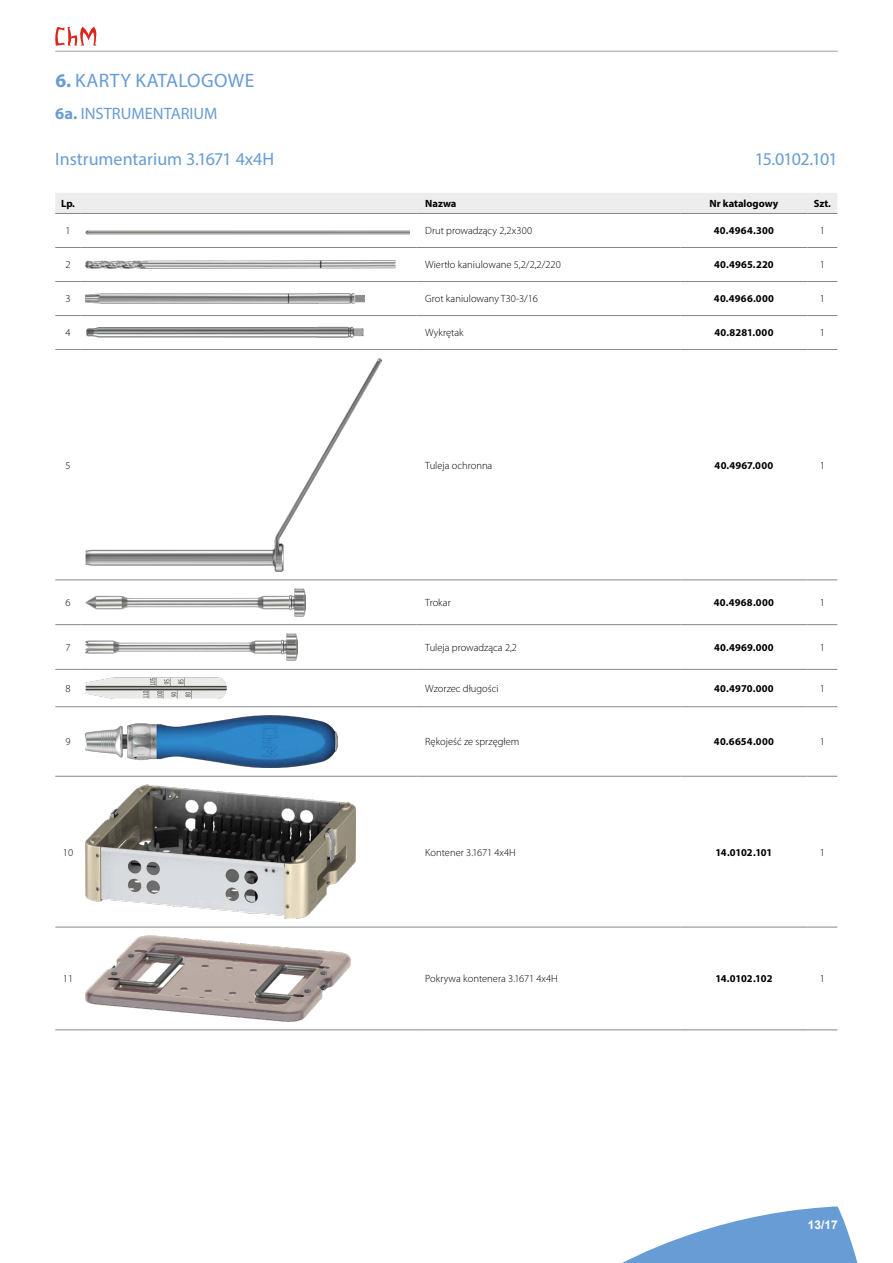
<style>
.page{position:relative;width:893px;height:1263px;background:#fff}
.page>*{position:absolute;margin:0;border:0;box-sizing:border-box;transform-origin:0 0}
.t1{font:19.5px "Myriad Pro";letter-spacing:.02em;color:#689cd4}
.t2{font:18px "Myriad Pro";color:#689cd4}
.t3{font:18px "Myriad Pro";letter-spacing:-.055em;color:#689cd4}
.t4{font:16.5px "Myriad Pro";color:#689cd4}
.t5{font:700 12px "Arial";color:#fff}
.t6{font:300 10.5px "Myriad Pro";color:#000}
.t7{font:700 10.5px "Myriad Pro";letter-spacing:.01em;color:#000}
.t8{font:700 10.5px "Myriad Pro";letter-spacing:-.02em;color:#000}
.s1{font-weight:700}
</style>
<div class="page">
<svg style="left:622px;top:1206px;width:236px;height:57px"></svg>
<svg style="left:55px;top:27px;width:41px;height:19px"></svg>
<hr style="left:55px;top:51px;width:783px;height:1px;background:#9d9d9c">
<div style="left:55px;top:193px;width:782px;height:21px;background:#ededed"></div>
<hr style="left:81px;top:213px;width:336px;height:1px;background:#878787">
<hr style="left:417px;top:213px;width:263px;height:1px;background:#878787">
<hr style="left:680px;top:213px;width:127px;height:1px;background:#878787">
<hr style="left:807px;top:213px;width:30px;height:1px;background:#878787">
<svg style="left:55px;top:247px;width:26px;height:1px"></svg>
<hr style="left:81px;top:247px;width:336px;height:1px;background:#878787">
<hr style="left:417px;top:247px;width:263px;height:1px;background:#878787">
<hr style="left:680px;top:247px;width:127px;height:1px;background:#878787">
<hr style="left:807px;top:247px;width:30px;height:1px;background:#878787">
<svg style="left:55px;top:281px;width:26px;height:1px"></svg>
<hr style="left:81px;top:281px;width:336px;height:1px;background:#878787">
<hr style="left:417px;top:281px;width:263px;height:1px;background:#878787">
<hr style="left:680px;top:281px;width:127px;height:1px;background:#878787">
<hr style="left:807px;top:281px;width:30px;height:1px;background:#878787">
<svg style="left:55px;top:315px;width:26px;height:1px"></svg>
<hr style="left:81px;top:315px;width:336px;height:1px;background:#878787">
<hr style="left:417px;top:315px;width:263px;height:1px;background:#878787">
<hr style="left:680px;top:315px;width:127px;height:1px;background:#878787">
<hr style="left:807px;top:315px;width:30px;height:1px;background:#878787">
<svg style="left:55px;top:349px;width:26px;height:1px"></svg>
<hr style="left:81px;top:349px;width:336px;height:1px;background:#878787">
<hr style="left:417px;top:349px;width:263px;height:1px;background:#878787">
<hr style="left:680px;top:349px;width:127px;height:1px;background:#878787">
<hr style="left:807px;top:349px;width:30px;height:1px;background:#878787">
<svg style="left:55px;top:579px;width:26px;height:1px"></svg>
<hr style="left:81px;top:579px;width:336px;height:1px;background:#878787">
<hr style="left:417px;top:579px;width:263px;height:1px;background:#878787">
<hr style="left:680px;top:579px;width:127px;height:1px;background:#878787">
<hr style="left:807px;top:579px;width:30px;height:1px;background:#878787">
<svg style="left:55px;top:624px;width:26px;height:1px"></svg>
<hr style="left:81px;top:624px;width:336px;height:1px;background:#878787">
<hr style="left:417px;top:624px;width:263px;height:1px;background:#878787">
<hr style="left:680px;top:624px;width:127px;height:1px;background:#878787">
<hr style="left:807px;top:624px;width:30px;height:1px;background:#878787">
<svg style="left:55px;top:669px;width:26px;height:1px"></svg>
<hr style="left:81px;top:669px;width:336px;height:1px;background:#878787">
<hr style="left:417px;top:669px;width:263px;height:1px;background:#878787">
<hr style="left:680px;top:669px;width:127px;height:1px;background:#878787">
<hr style="left:807px;top:669px;width:30px;height:1px;background:#878787">
<svg style="left:55px;top:706px;width:26px;height:1px"></svg>
<hr style="left:81px;top:706px;width:336px;height:1px;background:#878787">
<hr style="left:417px;top:706px;width:263px;height:1px;background:#878787">
<hr style="left:680px;top:706px;width:127px;height:1px;background:#878787">
<hr style="left:807px;top:706px;width:30px;height:1px;background:#878787">
<svg style="left:55px;top:776px;width:26px;height:1px"></svg>
<hr style="left:81px;top:776px;width:336px;height:1px;background:#878787">
<hr style="left:417px;top:776px;width:263px;height:1px;background:#878787">
<hr style="left:680px;top:776px;width:127px;height:1px;background:#878787">
<hr style="left:807px;top:776px;width:30px;height:1px;background:#878787">
<svg style="left:55px;top:927px;width:26px;height:1px"></svg>
<hr style="left:81px;top:927px;width:336px;height:1px;background:#878787">
<hr style="left:417px;top:927px;width:263px;height:1px;background:#878787">
<hr style="left:680px;top:927px;width:127px;height:1px;background:#878787">
<hr style="left:807px;top:927px;width:30px;height:1px;background:#878787">
<svg style="left:55px;top:1029px;width:26px;height:1px"></svg>
<hr style="left:81px;top:1029px;width:336px;height:1px;background:#878787">
<hr style="left:417px;top:1029px;width:263px;height:1px;background:#878787">
<hr style="left:680px;top:1029px;width:127px;height:1px;background:#878787">
<hr style="left:807px;top:1029px;width:30px;height:1px;background:#878787">
<img style="left:85px;top:231px;width:324px;height:3px">
<img style="left:85px;top:260px;width:311px;height:9px">
<img style="left:85px;top:294px;width:279px;height:9px">
<img style="left:86px;top:327px;width:278px;height:11px">
<img style="left:85px;top:358px;width:296px;height:213px">
<img style="left:85px;top:588px;width:220px;height:28px">
<img style="left:85px;top:633px;width:212px;height:28px">
<img style="left:85px;top:678px;width:142px;height:20px">
<img style="left:85px;top:715px;width:252px;height:53px">
<img style="left:85px;top:785px;width:270px;height:133px">
<img style="left:85px;top:935px;width:266px;height:86px">
<h1 class="t1" style="left:55px;top:68px;width:200px"><span class="s1">6.</span> KARTY KATALOGOWE</h1>
<h3 class="t4" style="left:55px;top:104px;width:164px"><span class="s1">6a.</span> INSTRUMENTARIUM</h3>
<h2 class="t2" style="left:55px;top:148px;width:220px">Instrumentarium 3.1671 4x4H</h2>
<h2 class="t3" style="left:755px;top:148px;width:84px">15.0102.101</h2>
<p class="t7" style="left:61px;top:197px;width:16px">Lp.</p>
<p class="t7" style="left:425px;top:197px;width:33px">Nazwa</p>
<p class="t7" style="left:710px;top:197px;width:70px">Nr katalogowy</p>
<p class="t7" style="left:814px;top:197px;width:19px">Szt.</p>
<p class="t6" style="left:65px;top:225px;width:7px">1</p>
<p class="t6" style="left:425px;top:225px;width:108px">Drut prowadzący 2,2x300</p>
<p class="t7" style="left:714px;top:224px;width:62px">40.4964.300</p>
<p class="t6" style="left:820px;top:225px;width:7px">1</p>
<p class="t6" style="left:65px;top:259px;width:7px">2</p>
<p class="t6" style="left:425px;top:259px;width:137px">Wiertło kaniulowane 5,2/2,2/220</p>
<p class="t7" style="left:714px;top:258px;width:61px">40.4965.220</p>
<p class="t6" style="left:820px;top:259px;width:7px">1</p>
<p class="t6" style="left:65px;top:293px;width:7px">3</p>
<p class="t6" style="left:425px;top:293px;width:114px">Grot kaniulowany T30-3/16</p>
<p class="t7" style="left:714px;top:292px;width:62px">40.4966.000</p>
<p class="t6" style="left:820px;top:293px;width:7px">1</p>
<p class="t6" style="left:65px;top:327px;width:7px">4</p>
<p class="t6" style="left:425px;top:327px;width:40px">Wykrętak</p>
<p class="t7" style="left:714px;top:326px;width:61px">40.8281.000</p>
<p class="t6" style="left:820px;top:327px;width:7px">1</p>
<p class="t6" style="left:65px;top:459px;width:7px">5</p>
<p class="t6" style="left:425px;top:459px;width:69px">Tuleja ochronna</p>
<p class="t7" style="left:715px;top:458px;width:60px">40.4967.000</p>
<p class="t6" style="left:820px;top:459px;width:7px">1</p>
<p class="t6" style="left:65px;top:596px;width:7px">6</p>
<p class="t6" style="left:425px;top:596px;width:27px">Trokar</p>
<p class="t7" style="left:714px;top:596px;width:62px">40.4968.000</p>
<p class="t6" style="left:820px;top:596px;width:7px">1</p>
<p class="t6" style="left:65px;top:641px;width:7px">7</p>
<p class="t6" style="left:425px;top:641px;width:93px">Tuleja prowadząca 2,2</p>
<p class="t7" style="left:714px;top:640px;width:61px">40.4969.000</p>
<p class="t6" style="left:820px;top:641px;width:7px">1</p>
<p class="t6" style="left:65px;top:682px;width:7px">8</p>
<p class="t6" style="left:425px;top:682px;width:75px">Wzorzec długości</p>
<p class="t7" style="left:714px;top:682px;width:61px">40.4970.000</p>
<p class="t6" style="left:820px;top:682px;width:7px">1</p>
<p class="t6" style="left:65px;top:736px;width:7px">9</p>
<p class="t6" style="left:425px;top:736px;width:96px">Rękojeść ze sprzęgłem</p>
<p class="t7" style="left:714px;top:735px;width:62px">40.6654.000</p>
<p class="t6" style="left:820px;top:736px;width:7px">1</p>
<p class="t6" style="left:63px;top:846px;width:12px">10</p>
<p class="t6" style="left:425px;top:846px;width:92px">Kontener 3.1671 4x4H</p>
<p class="t8" style="left:715px;top:845px;width:58px">14.0102.101</p>
<p class="t6" style="left:820px;top:846px;width:7px">1</p>
<p class="t6" style="left:63px;top:972px;width:12px">11</p>
<p class="t6" style="left:425px;top:972px;width:134px">Pokrywa kontenera 3.1671 4x4H</p>
<p class="t8" style="left:715px;top:972px;width:59px">14.0102.102</p>
<p class="t6" style="left:820px;top:972px;width:7px">1</p>
<p class="t5" style="left:808px;top:1216px;width:32px">13/17</p>
</div>
